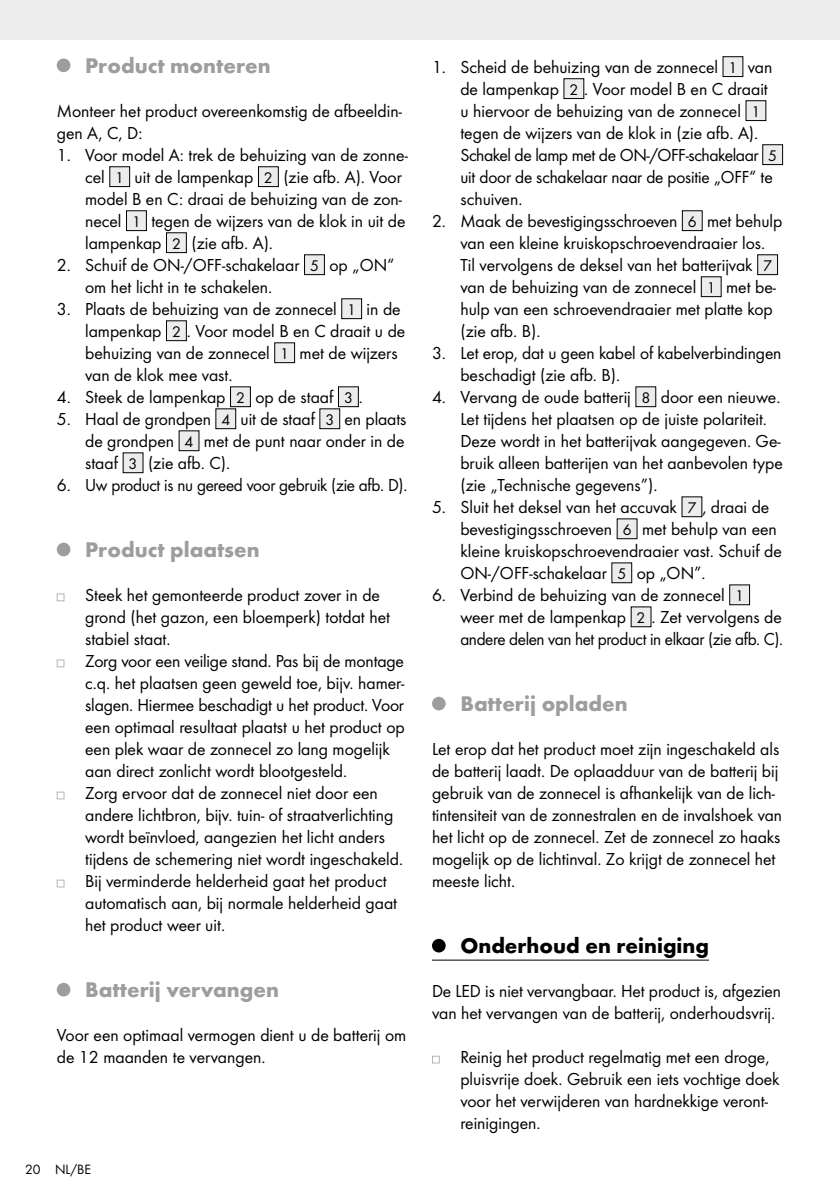
<style>
.page{position:relative;width:840px;height:1191px;background:#fff}
.page>*{position:absolute;margin:0;border:0;box-sizing:border-box;transform-origin:0 0}
.t1{font:700 22px "Futura";color:#9c9d9d}
.t2{font:700 22px "Futura";color:#000}
.t3{font:18px/22px "Futura Boo";color:#000}
.t4{font:14px "Futura Boo";color:#000}
.s1{font-size:16px}
</style>
<div class="page">
<div style="left:0;top:0;width:839px;height:40px;background:#ececec"></div>
<div style="left:57px;top:59px;width:13px;height:13px;background:#9c9d9d;border-radius:50%"></div>
<div style="left:110px;top:167px;width:20px;height:20px;background:#ececec"></div>
<div style="left:109px;top:166px;width:21px;height:21px;border:1px solid #000"></div>
<div style="left:258px;top:167px;width:20px;height:20px;background:#ececec"></div>
<div style="left:258px;top:166px;width:21px;height:21px;border:1px solid #000"></div>
<div style="left:126px;top:211px;width:20px;height:20px;background:#ececec"></div>
<div style="left:126px;top:210px;width:21px;height:21px;border:1px solid #000"></div>
<div style="left:166px;top:233px;width:20px;height:20px;background:#ececec"></div>
<div style="left:166px;top:232px;width:21px;height:21px;border:1px solid #000"></div>
<div style="left:304px;top:255px;width:20px;height:20px;background:#ececec"></div>
<div style="left:304px;top:254px;width:21px;height:21px;border:1px solid #000"></div>
<div style="left:341px;top:299px;width:20px;height:20px;background:#ececec"></div>
<div style="left:341px;top:298px;width:21px;height:21px;border:1px solid #000"></div>
<div style="left:166px;top:321px;width:20px;height:20px;background:#ececec"></div>
<div style="left:166px;top:320px;width:21px;height:21px;border:1px solid #000"></div>
<div style="left:274px;top:343px;width:20px;height:20px;background:#ececec"></div>
<div style="left:274px;top:342px;width:21px;height:21px;border:1px solid #000"></div>
<div style="left:230px;top:387px;width:20px;height:20px;background:#ececec"></div>
<div style="left:230px;top:386px;width:21px;height:21px;border:1px solid #000"></div>
<div style="left:338px;top:387px;width:20px;height:20px;background:#ececec"></div>
<div style="left:338px;top:386px;width:20px;height:21px;border:1px solid #000"></div>
<div style="left:216px;top:409px;width:19px;height:20px;background:#ececec"></div>
<div style="left:215px;top:408px;width:21px;height:21px;border:1px solid #000"></div>
<div style="left:319px;top:409px;width:20px;height:20px;background:#ececec"></div>
<div style="left:319px;top:408px;width:21px;height:21px;border:1px solid #000"></div>
<div style="left:179px;top:431px;width:20px;height:20px;background:#ececec"></div>
<div style="left:123px;top:453px;width:20px;height:20px;background:#ececec"></div>
<div style="left:57px;top:543px;width:13px;height:13px;background:#9c9d9d;border-radius:50%"></div>
<svg style="left:57px;top:593px;width:7px;height:8px"></svg>
<svg style="left:57px;top:659px;width:7px;height:8px"></svg>
<svg style="left:57px;top:791px;width:7px;height:8px"></svg>
<svg style="left:57px;top:879px;width:7px;height:8px"></svg>
<div style="left:57px;top:983px;width:13px;height:13px;background:#9c9d9d;border-radius:50%"></div>
<hr style="left:432px;top:959px;width:276px;height:1px;background:#000">
<div style="left:722px;top:57px;width:20px;height:20px;background:#ececec"></div>
<div style="left:722px;top:56px;width:21px;height:21px;border:1px solid #000"></div>
<div style="left:563px;top:79px;width:20px;height:20px;background:#ececec"></div>
<div style="left:563px;top:78px;width:21px;height:21px;border:1px solid #000"></div>
<div style="left:745px;top:101px;width:20px;height:20px;background:#ececec"></div>
<div style="left:745px;top:100px;width:21px;height:21px;border:1px solid #000"></div>
<div style="left:762px;top:145px;width:20px;height:20px;background:#ececec"></div>
<div style="left:761px;top:144px;width:21px;height:21px;border:1px solid #000"></div>
<div style="left:682px;top:211px;width:19px;height:20px;background:#ececec"></div>
<div style="left:681px;top:210px;width:21px;height:21px;border:1px solid #000"></div>
<div style="left:757px;top:255px;width:20px;height:20px;background:#ececec"></div>
<div style="left:756px;top:254px;width:21px;height:21px;border:1px solid #000"></div>
<div style="left:701px;top:277px;width:19px;height:20px;background:#ececec"></div>
<div style="left:700px;top:276px;width:21px;height:21px;border:1px solid #000"></div>
<div style="left:635px;top:387px;width:20px;height:20px;background:#ececec"></div>
<div style="left:681px;top:497px;width:20px;height:20px;background:#ececec"></div>
<div style="left:616px;top:519px;width:20px;height:20px;background:#ececec"></div>
<div style="left:611px;top:563px;width:20px;height:20px;background:#ececec"></div>
<div style="left:611px;top:562px;width:21px;height:21px;border:1px solid #000"></div>
<div style="left:729px;top:585px;width:20px;height:20px;background:#ececec"></div>
<div style="left:728px;top:584px;width:21px;height:21px;border:1px solid #000"></div>
<div style="left:630px;top:607px;width:20px;height:20px;background:#ececec"></div>
<div style="left:432px;top:697px;width:13px;height:13px;background:#9c9d9d;border-radius:50%"></div>
<div style="left:432px;top:939px;width:13px;height:13px;background:#000;border-radius:50%"></div>
<svg style="left:432px;top:1055px;width:7px;height:8px"></svg>
<p class="t1" style="left:85px;top:52px;width:187px">Product monteren</p>
<p class="t3" style="left:57px;top:100px;width:346px">Monteer het product overeenkomstig de afbeeldin&shy;gen A, C, D:</p>
<p class="t3" style="left:85px;top:144px;width:324px;text-indent:-28px">1. Voor model A: trek de behuizing van de zonne&shy;cel <span class="s1">1</span> uit de lampenkap <span class="s1">2</span> (zie afb. A). Voor model B en C: draai de behuizing van de zon&shy;necel <span class="s1">1</span> tegen de wijzers van de klok in uit de lampenkap <span class="s1">2</span> (zie afb. A).</p>
<p class="t3" style="left:85px;top:254px;width:311px;text-indent:-28px">2. Schuif de ON-/OFF-schakelaar <span class="s1">5</span> op „ON“ om het licht in te schakelen.</p>
<p class="t3" style="left:85px;top:298px;width:321px;text-indent:-28px">3. Plaats de behuizing van de zonnecel <span class="s1">1</span> in de lampenkap <span class="s1">2</span> . Voor model B en C draait u de behuizing van de zonnecel <span class="s1">1</span> met de wijzers van de klok mee vast.</p>
<p class="t3" style="left:57px;top:386px;width:307px">4. Steek de lampenkap <span class="s1">2</span> op de staaf <span class="s1">3</span> .</p>
<p class="t3" style="left:85px;top:408px;width:323px;text-align:justify;text-indent:-28px">5. Haal de grondpen <span class="s1">4</span> uit de staaf <span class="s1">3</span> en plaats de grondpen <span class="s1">4</span> met de punt naar onder in de staaf <span class="s1">3</span> (zie afb. C).</p>
<p class="t3" style="left:57px;top:474px;width:352px">6. Uw product is nu gereed voor gebruik (zie afb. D).</p>
<p class="t1" style="left:85px;top:536px;width:176px">Product plaatsen</p>
<p class="t3" style="left:85px;top:584px;width:321px">Steek het gemonteerde product zover in de grond (het gazon, een bloemperk) totdat het stabiel staat.<br>Zorg voor een veilige stand. Pas bij de montage c.q. het plaatsen geen geweld toe, bijv. hamer&shy;slagen. Hiermee beschadigt u het product. Voor een optimaal resultaat plaatst u het product op een plek waar de zonnecel zo lang mogelijk aan direct zonlicht wordt blootgesteld.<br>Zorg ervoor dat de zonnecel niet door een andere lichtbron, bijv. tuin- of straatverlichting wordt beïnvloed, aangezien het licht anders tijdens de schemering niet wordt ingeschakeld.<br>Bij verminderde helderheid gaat het product automatisch aan, bij normale helderheid gaat het product weer uit.</p>
<p class="t1" style="left:85px;top:976px;width:195px">Batterij vervangen</p>
<p class="t3" style="left:57px;top:1024px;width:351px">Voor een optimaal vermogen dient u de batterij om de 12 maanden te vervangen.</p>
<p class="t4" style="left:25px;top:1160px;width:67px">20 NL/BE</p>
<p class="t3" style="left:460px;top:56px;width:318px;text-indent:-28px">1. Scheid de behuizing van de zonnecel <span class="s1">1</span> van de lampenkap <span class="s1">2</span> . Voor model B en C draait u hiervoor de behuizing van de zonnecel <span class="s1">1 </span>tegen de wijzers van de klok in (zie afb. A).<br>Schakel de lamp met de ON-/OFF-schakelaar <span class="s1">5 </span>uit door de schakelaar naar de positie „OFF“ te schuiven.</p>
<p class="t3" style="left:460px;top:210px;width:323px;text-indent:-28px">2. Maak de bevestigingsschroeven <span class="s1">6</span> met behulp van een kleine kruiskopschroevendraaier los.<br>Til vervolgens de deksel van het batterijvak <span class="s1">7 </span>van de behuizing van de zonnecel <span class="s1">1</span> met be&shy;hulp van een schroevendraaier met platte kop (zie afb. B).</p>
<p class="t3" style="left:460px;top:342px;width:322px;text-indent:-28px">3. Let erop, dat u geen kabel of kabelverbindingen beschadigt (zie afb. B).</p>
<p class="t3" style="left:460px;top:386px;width:324px;text-indent:-28px">4. Vervang de oude batterij <span class="s1">8</span> door een nieuwe.<br>Let tijdens het plaatsen op de juiste polariteit.<br>Deze wordt in het batterijvak aangegeven. Ge&shy;bruik alleen batterijen van het aanbevolen type (zie „Technische gegevens”).</p>
<p class="t3" style="left:460px;top:496px;width:323px;text-indent:-28px">5. Sluit het deksel van het accuvak <span class="s1">7</span> , draai de bevestigingsschroeven <span class="s1">6</span> met behulp van een kleine kruiskopschroevendraaier vast. Schuif de ON-/OFF-schakelaar <span class="s1">5</span> op „ON”.</p>
<p class="t3" style="left:460px;top:584px;width:324px;text-indent:-28px">6. Verbind de behuizing van de zonnecel <span class="s1">1<br></span>weer met de lampenkap <span class="s1">2</span> . Zet vervolgens de andere delen van het product in elkaar (zie afb. C).</p>
<p class="t1" style="left:460px;top:690px;width:169px">Batterij opladen</p>
<p class="t3" style="left:432px;top:738px;width:351px">Let erop dat het product moet zijn ingeschakeld als de batterij laadt. De oplaadduur van de batterij bij gebruik van de zonnecel is afhankelijk van de lich&shy;tintensiteit van de zonnestralen en de invalshoek van het licht op de zonnecel. Zet de zonnecel zo haaks mogelijk op de lichtinval. Zo krijgt de zonnecel het meeste licht.</p>
<p class="t2" style="left:460px;top:932px;width:250px">Onderhoud en reiniging</p>
<p class="t3" style="left:432px;top:980px;width:350px">De LED is niet vervangbaar. Het product is, afgezien van het vervangen van de batterij, onderhoudsvrij.</p>
<p class="t3" style="left:460px;top:1046px;width:320px">Reinig het product regelmatig met een droge, pluisvrije doek. Gebruik een iets vochtige doek voor het verwijderen van hardnekkige veront&shy;reinigingen.</p>
</div>
